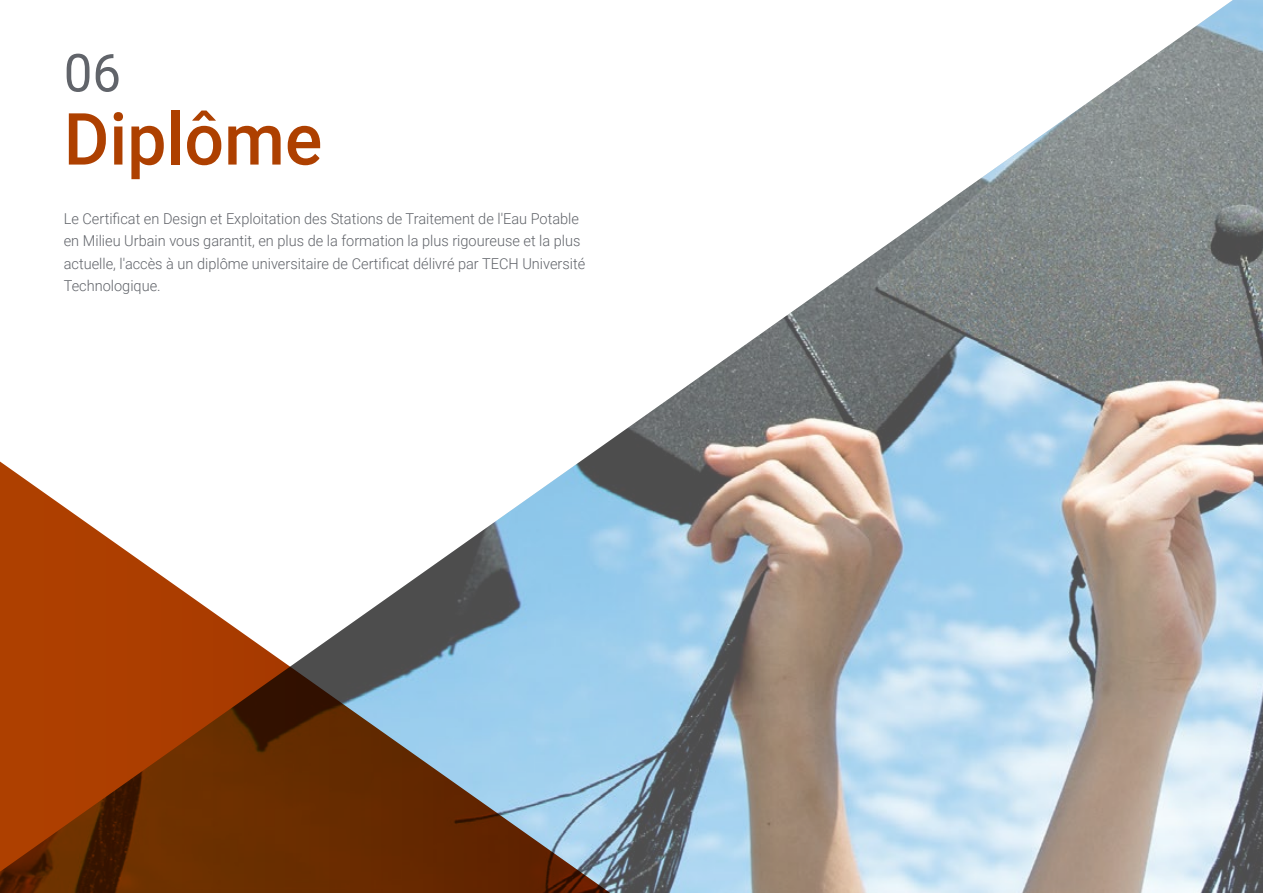
<style>
.page{position:relative;width:1263px;height:893px;background:#fff}
.page>*{position:absolute;margin:0;border:0;box-sizing:border-box;transform-origin:0 0}
.t1{font:500 72px "Roboto";color:#ae4000}
.t2{font:52.5px "Roboto";color:#61646a}
.t3{font:300 15px/22.5px "Roboto";color:#61646a}
</style>
<div class="page">
<img style="left:602px;top:0;width:661px;height:893px">
<svg style="left:0;top:446px;width:640px;height:447px"></svg>
<h2 class="t2" style="left:64px;top:36px;width:59px">06</h2>
<h1 class="t1" style="left:64px;top:89px;width:260px">Diplôme</h1>
<p class="t3" style="left:64px;top:207px;width:523px">Le Certificat en Design et Exploitation des Stations de Traitement de l'Eau Potable en Milieu Urbain vous garantit, en plus de la formation la plus rigoureuse et la plus actuelle, l'accès à un diplôme universitaire de Certificat délivré par TECH Université Technologique.</p>
</div>
